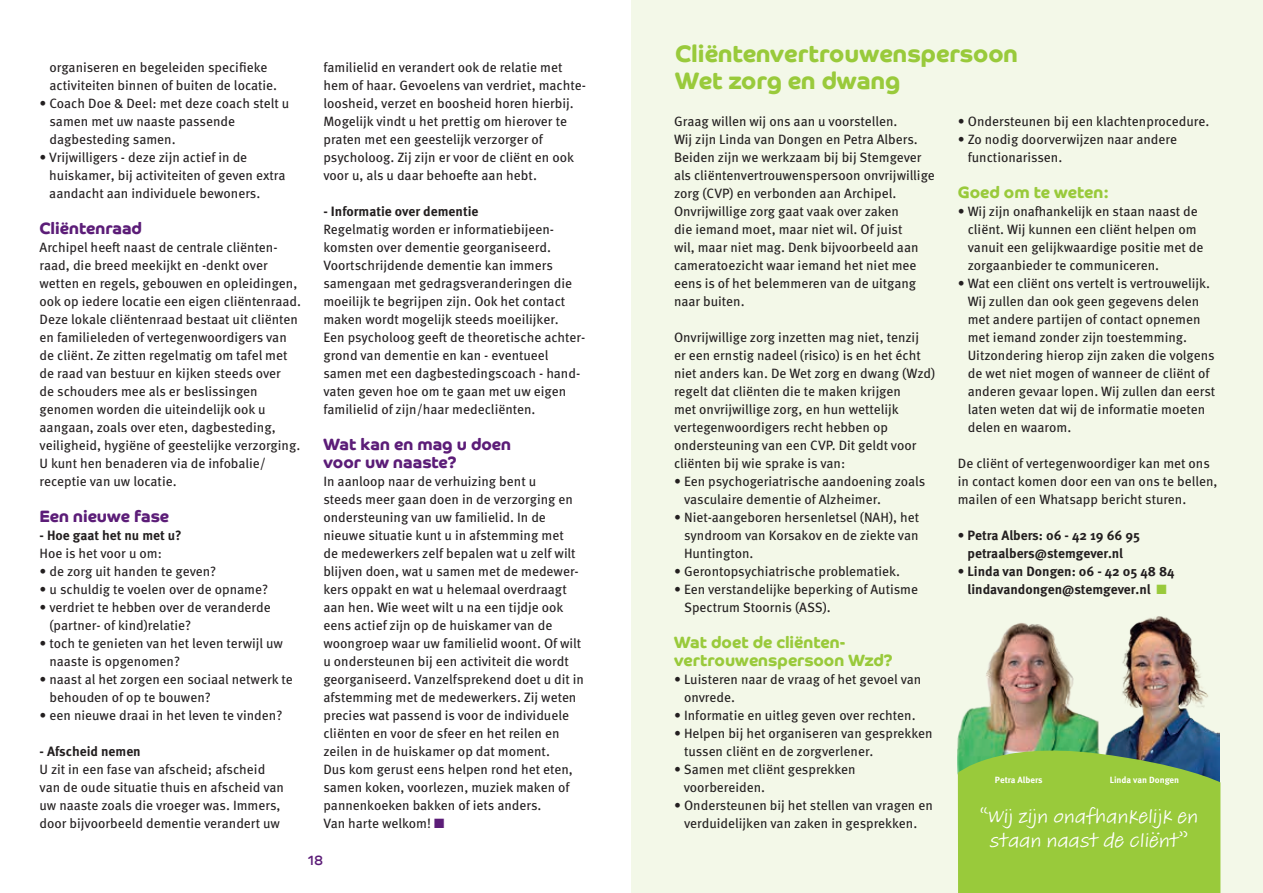
<style>
.page{position:relative;width:1263px;height:893px;background:#fff}
.page>*{position:absolute;margin:0;border:0;box-sizing:border-box;transform-origin:0 0}
.t1{font:700 24px/27px "Co Headline";color:#99ca3b}
.t2{font:21px/24px "Adobe Handwriting Tiffany";color:#fff;text-align:center}
.t3{font:700 16.5px/18px "Co Headline";color:#5c1d78}
.t4{font:700 16.5px/18px "Co Headline";color:#99ca3b}
.t5{font:13.5px/18px "Meta Pro";color:#231f20}
.t6{font:700 13.5px/18px "Meta Pro";color:#231f20;text-align:center}
.t7{font:13.5px "Co Headline";color:#5c1d78}
.t8{font:700 9px "Meta Pro";color:#fff}
.s1{color:#5c1d78}
.s2{color:#99ca3b}
</style>
<div class="page">
<div style="left:631px;top:0;width:632px;height:893px;background:#f3f8e8"></div>
<img style="left:1109px;top:616px;width:111px;height:125px">
<img style="left:958px;top:623px;width:141px;height:118px">
<svg style="left:958px;top:741px;width:262px;height:152px;background:#8ec042"></svg>
<p class="t5" style="left:50px;top:57px;width:229px">organiseren en begeleiden specifieke activiteiten binnen of buiten de locatie.</p>
<p class="t5" style="left:50px;top:93px;width:241px;text-indent:-10px">• Coach Doe &amp; Deel: met deze coach stelt u samen met uw naaste passende dagbesteding samen.</p>
<p class="t5" style="left:49px;top:147px;width:238px;text-indent:-10px">• Vrijwilligers - deze zijn actief in de huiskamer, bij activiteiten of geven extra aandacht aan individuele bewoners.</p>
<p class="t3" style="left:40px;top:219px;width:104px">Cliëntenraad</p>
<p class="t5" style="left:40px;top:237px;width:263px">Archipel heeft naast de centrale cliënten&shy;raad, die breed meekijkt en -denkt over wetten en regels, gebouwen en opleidingen, ook op iedere locatie een eigen cliëntenraad.<br>Deze lokale cliëntenraad bestaat uit cliënten en familieleden of vertegenwoordigers van de cliënt. Ze zitten regelmatig om tafel met de raad van bestuur en kijken steeds over<br>de schouders mee als er beslissingen genomen worden die uiteindelijk ook u aangaan, zoals over eten, dagbesteding, veiligheid, hygiëne of geestelijke verzorging.<br>U kunt hen benaderen via de infobalie/ receptie van uw locatie.</p>
<p class="t3" style="left:40px;top:507px;width:131px">Een nieuwe fase</p>
<p class="t6" style="left:40px;top:525px;width:144px">- Hoe gaat het nu met u?</p>
<p class="t5" style="left:40px;top:543px;width:124px">Hoe is het voor u om:</p>
<p class="t5" style="left:40px;top:561px;width:178px">• de zorg uit handen te geven?</p>
<p class="t5" style="left:40px;top:579px;width:230px">• u schuldig te voelen over de opname?</p>
<p class="t5" style="left:49px;top:597px;width:223px;text-indent:-10px">• verdriet te hebben over de veranderde (partner- of kind)relatie?</p>
<p class="t5" style="left:50px;top:633px;width:235px;text-indent:-10px">• toch te genieten van het leven terwijl uw naaste is opgenomen?</p>
<p class="t5" style="left:50px;top:669px;width:245px;text-indent:-10px">• naast al het zorgen een sociaal netwerk te behouden of op te bouwen?</p>
<p class="t5" style="left:40px;top:705px;width:244px">• een nieuwe draai in het leven te vinden?</p>
<p class="t6" style="left:40px;top:741px;width:103px">- Afscheid nemen</p>
<p class="t5" style="left:40px;top:759px;width:246px">U zit in een fase van afscheid; afscheid van de oude situatie thuis en afscheid van uw naaste zoals die vroeger was. Immers, door bijvoorbeeld dementie verandert uw</p>
<p class="t5" style="left:323px;top:57px;width:264px">familielid en verandert ook de relatie met hem of haar. Gevoelens van verdriet, machte&shy;loosheid, verzet en boosheid horen hierbij.<br>Mogelijk vindt u het prettig om hierover te praten met een geestelijk verzorger of psycholoog. Zij zijn er voor de cliënt en ook voor u, als u daar behoefte aan hebt.</p>
<p class="t6" style="left:323px;top:201px;width:157px">- Informatie over dementie</p>
<p class="t5" style="left:323px;top:219px;width:263px">Regelmatig worden er informatiebijeen&shy;komsten over dementie georganiseerd.<br>Voortschrijdende dementie kan immers samengaan met gedragsveranderingen die moeilijk te begrijpen zijn. Ook het contact maken wordt mogelijk steeds moeilijker.<br>Een psycholoog geeft de theoretische achter&shy;grond van dementie en kan - eventueel samen met een dagbestedingscoach - hand&shy;vaten geven hoe om te gaan met uw eigen familielid of zijn/haar medecliënten.</p>
<p class="t3" style="left:323px;top:435px;width:189px">Wat kan en mag u doen voor uw naaste?</p>
<p class="t5" style="left:323px;top:471px;width:262px">In aanloop naar de verhuizing bent u<br>steeds meer gaan doen in de verzorging en ondersteuning van uw familielid. In de nieuwe situatie kunt u in afstemming met<br>de medewerkers zelf bepalen wat u zelf wilt blijven doen, wat u samen met de medewer&shy;kers oppakt en wat u helemaal overdraagt aan hen. Wie weet wilt u na een tijdje ook eens actief zijn op de huiskamer van de woongroep waar uw familielid woont. Of wilt u ondersteunen bij een activiteit die wordt georganiseerd. Vanzelfsprekend doet u dit in afstemming met de medewerkers. Zij weten precies wat passend is voor de individuele cliënten en voor de sfeer en het reilen en zeilen in de huiskamer op dat moment.<br>Dus kom gerust eens helpen rond het eten, samen koken, voorlezen, muziek maken of pannenkoeken bakken of iets anders.<br>Van harte welkom! <span class="s1">■</span></p>
<p class="t7" style="left:308px;top:852px;width:17px">18</p>
<h1 class="t1" style="left:675px;top:40px;width:345px">Cliëntenvertrouwenspersoon<br>Wet zorg en dwang</h1>
<p class="t5" style="left:958px;top:111px;width:253px">• Ondersteunen bij een klachtenprocedure.</p>
<p class="t5" style="left:968px;top:129px;width:211px;text-indent:-10px">• Zo nodig doorverwijzen naar andere functionarissen.</p>
<p class="t4" style="left:958px;top:183px;width:153px">Goed om te weten:</p>
<p class="t5" style="left:968px;top:201px;width:237px;text-indent:-10px">• Wij zijn onafhankelijk en staan naast de cliënt. Wij kunnen een cliënt helpen om vanuit een gelijkwaardige positie met de zorgaanbieder te communiceren.</p>
<p class="t5" style="left:968px;top:273px;width:249px;text-indent:-10px">• Wat een cliënt ons vertelt is vertrouwelijk.<br>Wij zullen dan ook geen gegevens delen met andere partijen of contact opnemen met iemand zonder zijn toestemming.<br>Uitzondering hierop zijn zaken die volgens de wet niet mogen of wanneer de cliënt of anderen gevaar lopen. Wij zullen dan eerst laten weten dat wij de informatie moeten delen en waarom.</p>
<p class="t5" style="left:958px;top:453px;width:261px">De cliënt of vertegenwoordiger kan met ons in contact komen door een van ons te bellen, mailen of een Whatsapp bericht sturen.</p>
<p class="t6" style="left:958px;top:525px;width:184px">• Petra Albers: 06 - 42 19 66 95 petraalbers@stemgever.nl</p>
<p class="t6" style="left:958px;top:561px;width:218px">• Linda van Dongen: 06 - 42 05 48 84 lindavandongen@stemgever.nl <span class="s2">■</span></p>
<p class="t5" style="left:674px;top:111px;width:262px">Graag willen wij ons aan u voorstellen.<br>Wij zijn Linda van Dongen en Petra Albers.<br>Beiden zijn we werkzaam bij bij Stemgever als cliëntenvertrouwenspersoon onvrijwillige zorg (CVP) en verbonden aan Archipel.<br>Onvrijwillige zorg gaat vaak over zaken<br>die iemand moet, maar niet wil. Of juist<br>wil, maar niet mag. Denk bijvoorbeeld aan cameratoezicht waar iemand het niet mee eens is of het belemmeren van de uitgang naar buiten.</p>
<p class="t5" style="left:674px;top:327px;width:263px">Onvrijwillige zorg inzetten mag niet, tenzij<br>er een ernstig nadeel (risico) is en het écht niet anders kan. De Wet zorg en dwang (Wzd) regelt dat cliënten die te maken krijgen<br>met onvrijwillige zorg, en hun wettelijk vertegenwoordigers recht hebben op ondersteuning van een CVP. Dit geldt voor cliënten bij wie sprake is van:</p>
<p class="t5" style="left:684px;top:471px;width:243px;text-indent:-10px">• Een psychogeriatrische aandoening zoals vasculaire dementie of Alzheimer.</p>
<p class="t5" style="left:684px;top:507px;width:237px;text-align:justify;text-indent:-10px">• Niet-aangeboren hersenletsel (NAH), het syndroom van Korsakov en de ziekte van Huntington.</p>
<p class="t5" style="left:674px;top:561px;width:228px">• Gerontopsychiatrische problematiek.</p>
<p class="t5" style="left:684px;top:579px;width:236px;text-indent:-10px">• Een verstandelijke beperking of Autisme<br>Spectrum Stoornis (ASS).</p>
<p class="t4" style="left:674px;top:633px;width:220px">Wat doet de cliënten&shy;vertrouwenspersoon Wzd?</p>
<p class="t5" style="left:684px;top:669px;width:239px;text-indent:-10px">• Luisteren naar de vraag of het gevoel van onvrede.</p>
<p class="t5" style="left:674px;top:705px;width:243px">• Informatie en uitleg geven over rechten.</p>
<p class="t5" style="left:684px;top:723px;width:250px;text-indent:-10px">• Helpen bij het organiseren van gesprekken tussen cliënt en de zorgverlener.</p>
<p class="t5" style="left:684px;top:759px;width:173px;text-indent:-10px">• Samen met cliënt gesprekken voorbereiden.</p>
<p class="t5" style="left:674px;top:795px;width:260px;text-align:center">• Ondersteunen bij het stellen van vragen en verduidelijken van zaken in gesprekken.</p>
<p class="t8" style="left:995px;top:773px;width:49px">Petra Albers</p>
<p class="t8" style="left:1110px;top:773px;width:71px">Linda van Dongen</p>
<h2 class="t2" style="left:979px;top:804px;width:221px">“Wij zijn onafhankelijk en staan naast de cliënt”</h2>
</div>
